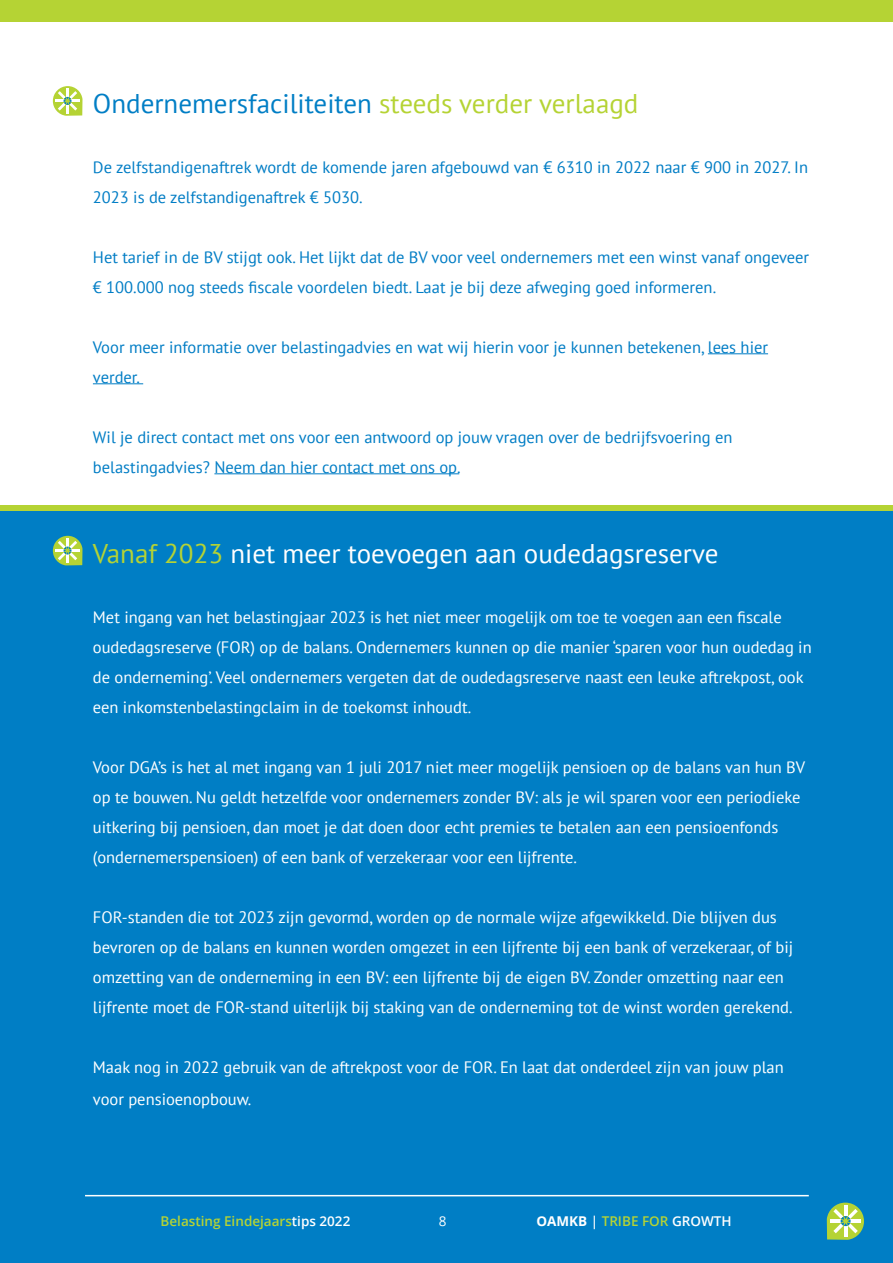
<style>
.page{position:relative;width:893px;height:1263px;background:#fff}
.page>*{position:absolute;margin:0;border:0;box-sizing:border-box;transform-origin:0 0}
.t1{font:27px "PT Sans";color:#fff}
.t2{font:27px "PT Sans";color:#007ec5}
.t3{font:16.5px/30px "PT Sans";color:#fff}
.t4{font:16.5px/30px "PT Sans";color:#007dc5}
.t5{font:600 13.5px "Open Sans";color:#b5d334}
.t6{font:13.5px "Open Sans";color:#fff}
.s1{color:#b5d334}
.s2{color:#fff}
.s3{font-weight:700;color:#fff}
</style>
<div class="page">
<div style="left:0;top:1120px;width:893px;height:143px;background:#007ec5"></div>
<div style="left:0;top:0;width:893px;height:21px;background:#b5d334"></div>
<svg style="left:827px;top:1202px;width:37px;height:38px"></svg>
<hr style="left:85px;top:1195px;width:724px;height:1px;background:#fff">
<div style="left:0;top:510px;width:893px;height:658px;background:#007ec5"></div>
<hr style="left:708px;top:353px;width:60px;height:1px;background:#007dc5">
<hr style="left:93px;top:383px;width:50px;height:1px;background:#007dc5">
<hr style="left:214px;top:473px;width:245px;height:1px;background:#007dc5">
<svg style="left:53px;top:86px;width:29px;height:30px"></svg>
<svg style="left:53px;top:536px;width:29px;height:29px"></svg>
<div style="left:0;top:505px;width:893px;height:5px;background:#b5d334"></div>
<h1 class="t2" style="left:93px;top:86px;width:547px">Ondernemersfaciliteiten <span class="s1">steeds verder verlaagd</span></h1>
<p class="t4" style="left:93px;top:151px;width:717px">De zelfstandigenaftrek wordt de komende jaren afgebouwd van € 6310 in 2022 naar € 900 in 2027. In<br>2023 is de zelfstandigenaftrek € 5030.</p>
<p class="t4" style="left:93px;top:241px;width:718px">Het tarief in de BV stijgt ook. Het lijkt dat de BV voor veel ondernemers met een winst vanaf ongeveer € 100.000 nog steeds fiscale voordelen biedt. Laat je bij deze afweging goed informeren.</p>
<p class="t4" style="left:93px;top:331px;width:677px">Voor meer informatie over belastingadvies en wat wij hierin voor je kunnen betekenen, lees hier verder.</p>
<p class="t4" style="left:93px;top:421px;width:641px">Wil je direct contact met ons voor een antwoord op jouw vragen over de bedrijfsvoering en belastingadvies? Neem dan hier contact met ons op.</p>
<h1 class="t1" style="left:93px;top:536px;width:627px"><span class="s1">Vanaf 2023</span> niet meer toevoegen aan oudedagsreserve</h1>
<p class="t3" style="left:93px;top:601px;width:720px">Met ingang van het belastingjaar 2023 is het niet meer mogelijk om toe te voegen aan een fiscale oudedagsreserve (FOR) op de balans. Ondernemers kunnen op die manier ‘sparen voor hun oudedag in de onderneming’. Veel ondernemers vergeten dat de oudedagsreserve naast een leuke aftrekpost, ook een inkomstenbelastingclaim in de toekomst inhoudt.</p>
<p class="t3" style="left:93px;top:751px;width:714px">Voor DGA’s is het al met ingang van 1 juli 2017 niet meer mogelijk pensioen op de balans van hun BV op te bouwen. Nu geldt hetzelfde voor ondernemers zonder BV: als je wil sparen voor een periodieke uitkering bij pensioen, dan moet je dat doen door echt premies te betalen aan een pensioenfonds (ondernemerspensioen) of een bank of verzekeraar voor een lijfrente.</p>
<p class="t3" style="left:93px;top:901px;width:702px">FOR-standen die tot 2023 zijn gevormd, worden op de normale wijze afgewikkeld. Die blijven dus bevroren op de balans en kunnen worden omgezet in een lijfrente bij een bank of verzekeraar, of bij omzetting van de onderneming in een BV: een lijfrente bij de eigen BV. Zonder omzetting naar een lijfrente moet de FOR-stand uiterlijk bij staking van de onderneming tot de winst worden gerekend.</p>
<p class="t3" style="left:93px;top:1050px;width:692px;line-height:32.4px">Maak nog in 2022 gebruik van de aftrekpost voor de FOR. En laat dat onderdeel zijn van jouw plan voor pensioenopbouw.</p>
<p class="t5" style="left:161px;top:1211px;width:191px">Belasting Eindejaars<span class="s2">tips 2022</span></p>
<p class="t6" style="left:439px;top:1212px;width:9px">8</p>
<p class="t5" style="left:536px;top:1211px;width:197px"><span class="s3">OAMKB</span> <span class="s2">|</span> TRIBE FOR <span class="s2">GROWTH</span></p>
</div>
